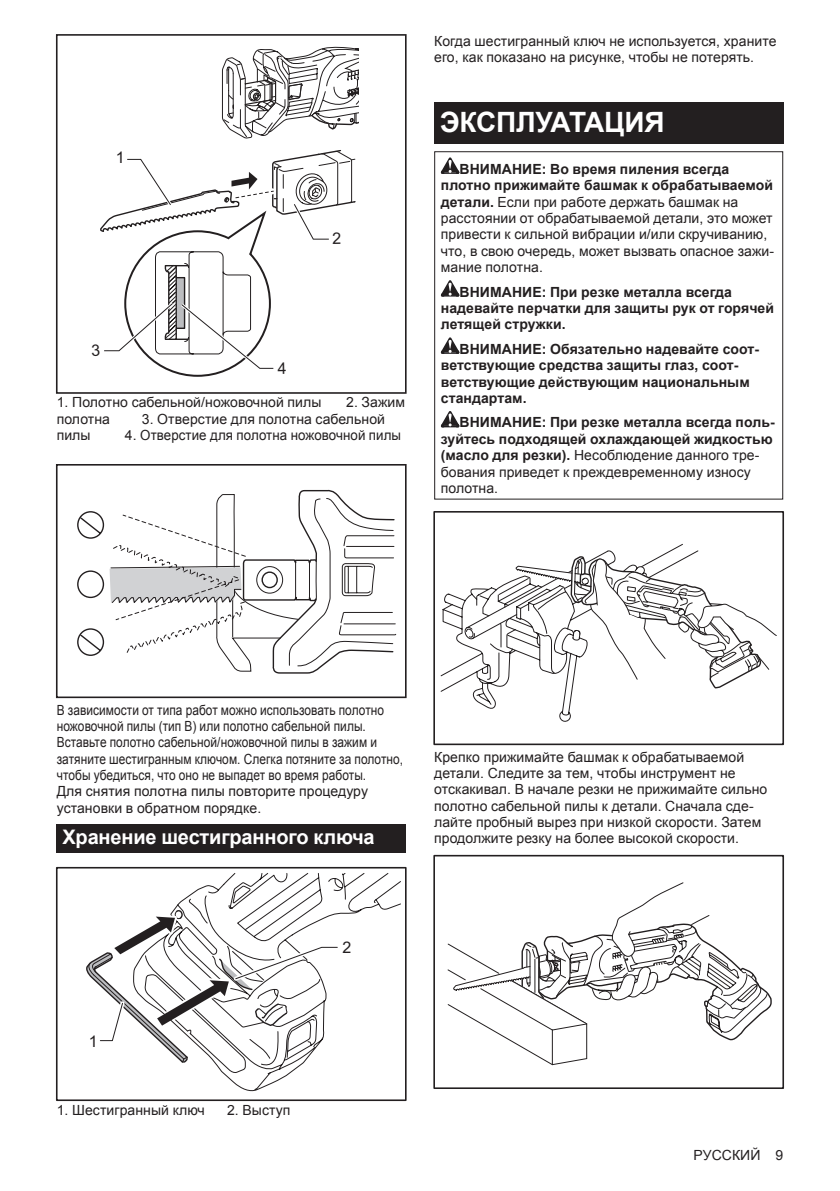
<style>
.page{position:relative;width:840px;height:1191px;background:#fff}
.page>*{position:absolute;margin:0;border:0;box-sizing:border-box;transform-origin:0 0}
.t1{font:700 28px "Arial";letter-spacing:-.01em;color:#fff}
.t2{font:700 20px "Arial";letter-spacing:-.01em;color:#fff}
.t3{font:16px "Arial";color:#231f20}
.t4{font:14px/16.4px "Arial";letter-spacing:.005em;color:#231f20}
.t5{font:700 14px/16.4px "Arial";letter-spacing:.005em;color:#231f20}
.t6{font:14px/16.4px "Arial";letter-spacing:.005em;color:#231f20;scale:.85 1}
.s1{font-weight:700}
.s2{font-weight:400}
</style>
<div class="page">
<svg style="left:221px;top:46px;width:137px;height:93px"></svg>
<div style="left:56px;top:34px;width:350px;height:360px;border:2px solid #231f20"></div>
<svg style="left:77px;top:489px;width:319px;height:185px"></svg>
<div style="left:56px;top:464px;width:350px;height:234px;border:2px solid #231f20"></div>
<div style="left:57px;top:824px;width:348px;height:28px;background:#231f20"></div>
<svg style="left:185px;top:873px;width:216px;height:42px"></svg>
<div style="left:56px;top:867px;width:350px;height:234px;border:2px solid #231f20"></div>
<svg style="left:86px;top:898px;width:252px;height:194px"></svg>
<div style="left:434px;top:102px;width:348px;height:41px;background:#231f20"></div>
<svg style="left:440px;top:157px;width:19px;height:17px"></svg>
<svg style="left:440px;top:280px;width:19px;height:16px"></svg>
<svg style="left:440px;top:337px;width:19px;height:17px"></svg>
<svg style="left:440px;top:411px;width:19px;height:16px"></svg>
<div style="left:434px;top:151px;width:348px;height:348px;border:1px solid #231f20"></div>
<svg style="left:440px;top:593px;width:23px;height:99px"></svg>
<svg style="left:463px;top:543px;width:313px;height:179px"></svg>
<div style="left:433px;top:511px;width:350px;height:234px;border:2px solid #231f20"></div>
<div style="left:433px;top:855px;width:350px;height:234px;border:2px solid #231f20"></div>
<svg style="left:447px;top:882px;width:325px;height:184px"></svg>
<svg style="left:100px;top:150px;width:256px;height:227px"></svg>
<p class="t3" style="left:116px;top:147px;width:10px">1</p>
<p class="t4" style="left:57px;top:394px;width:266px">1. Полотно сабельной/ножовочной пилы</p>
<p class="t4" style="left:346px;top:394px;width:60px">2. Зажим</p>
<p class="t4" style="left:57px;top:411px;width:55px">полотна</p>
<p class="t4" style="left:142px;top:411px;width:244px">3. Отверстие для полотна сабельной</p>
<p class="t4" style="left:57px;top:427px;width:35px">пилы</p>
<p class="t4" style="left:125px;top:427px;width:277px">4. Отверстие для полотна ножовочной пилы</p>
<p class="t4" style="left:434px;top:33px;width:343px">Когда шестигранный ключ не используется, храните его, как показано на рисунке, чтобы не потерять.</p>
<h1 class="t1" style="left:439px;top:103px;width:226px">ЭКСПЛУАТАЦИЯ</h1>
<p class="t4" style="left:440px;top:161px;width:334px;text-indent:19px"><span class="s1">ВНИМАНИЕ: Во время пиления всегда плотно прижимайте башмак к обрабатываемой детали.</span> Если при работе держать башмак на расстоянии от обрабатываемой детали, это может привести к сильной вибрации и/или скручиванию, что, в свою очередь, может вызвать опасное зажи&shy;мание полотна.</p>
<p class="t5" style="left:440px;top:284px;width:334px;text-indent:19px">ВНИМАНИЕ: При резке металла всегда надевайте перчатки для защиты рук от горячей летящей стружки.</p>
<p class="t5" style="left:440px;top:341px;width:319px;text-indent:19px">ВНИМАНИЕ: Обязательно надевайте соот&shy;ветствующие средства защиты глаз, соот&shy;ветствующие действующим национальным стандартам.</p>
<p class="t5" style="left:440px;top:415px;width:335px;text-indent:19px">ВНИМАНИЕ: При резке металла всегда поль&shy;зуйтесь подходящей охлаждающей жидкостью (масло для резки). <span class="s2">Несоблюдение данного тре&shy;бования приведет к преждевременному износу полотна.</span></p>
<p class="t6" style="left:57px;top:701px;width:409px">В зависимости от типа работ можно использовать полотно ножовочной пилы (тип В) или полотно сабельной пилы.<br>Вставьте полотно сабельной/ножовочной пилы в зажим и затяните шестигранным ключом. Слегка потяните за полотно, чтобы убедиться, что оно не выпадет во время работы.<br>Для снятия полотна пилы повторите процедуру установки в обратном порядке.</p>
<h2 class="t2" style="left:62px;top:823px;width:314px">Хранение шестигранного ключа</h2>
<p class="t4" style="left:434px;top:748px;width:334px">Крепко прижимайте башмак к обрабатываемой детали. Следите за тем, чтобы инструмент не отскакивал. В начале резки не прижимайте сильно полотно сабельной пилы к детали. Сначала сде&shy;лайте пробный вырез при низкой скорости. Затем продолжите резку на более высокой скорости.</p>
<p class="t3" style="left:89px;top:1030px;width:10px">1</p>
<p class="t4" style="left:57px;top:1101px;width:149px">1. Шестигранный ключ</p>
<p class="t4" style="left:227px;top:1101px;width:65px">2. Выступ</p>
<p class="t3" style="left:342px;top:936px;width:10px">2</p>
<p class="t4" style="left:693px;top:1147px;width:91px">РУССКИЙ 9</p>
</div>
